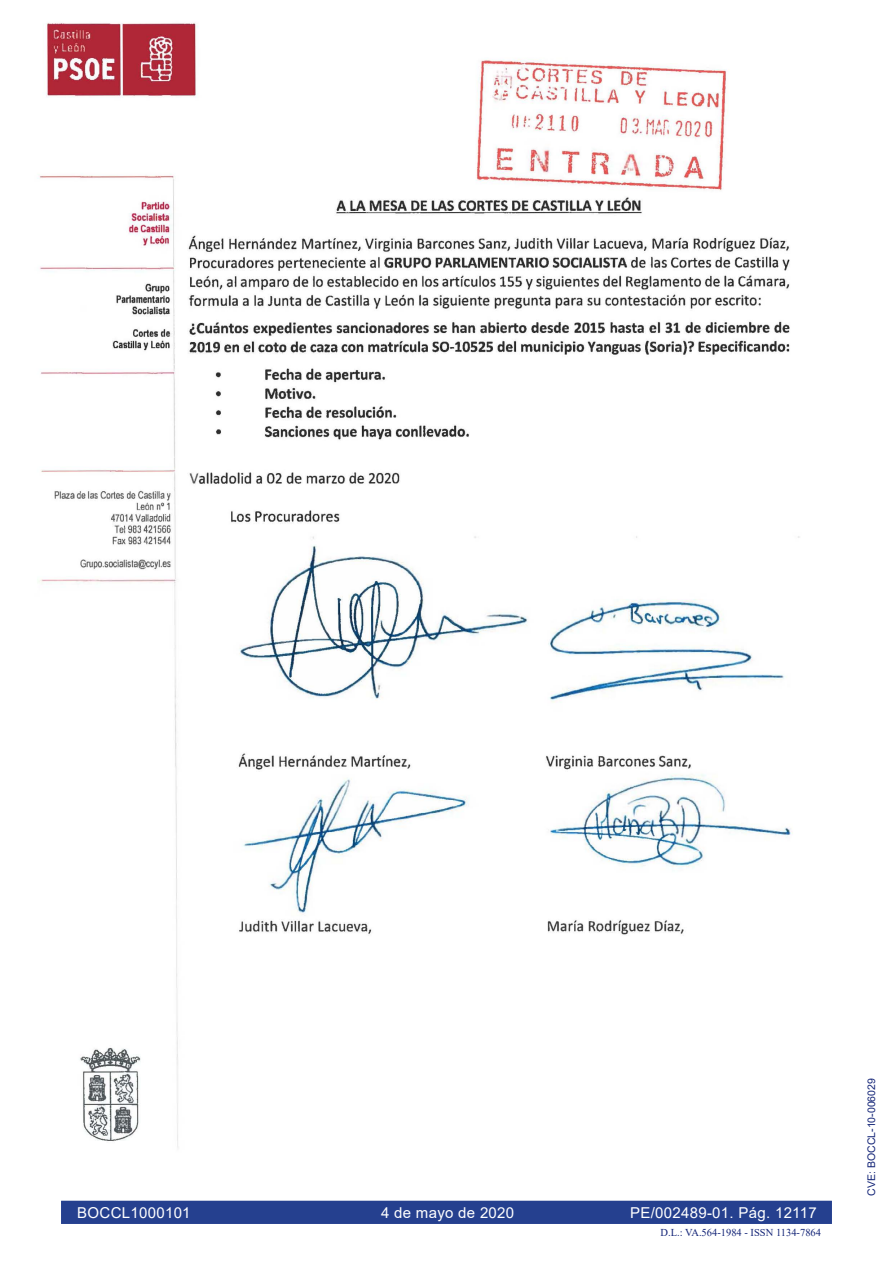
<style>
.page{position:relative;width:893px;height:1263px;background:#fff}
.page>*{position:absolute;margin:0;border:0;box-sizing:border-box;transform-origin:0 0}
.E_CVE{font:15px "Arial";letter-spacing:.02em;color:#fff}
.t1{font:10.5px "Times New Roman";color:#132477}
.t2{font:10.5px "Arial";color:#132477}
</style>
<div class="page">
<div style="left:60px;top:1200px;width:773px;height:25px;background:#25408f"></div>
<div style="left:60px;top:1199px;width:773px;height:26px;border:2px solid #fff"></div>
<img style="left:38px;top:23px;width:795px;height:1177px">
<p class="E_CVE" style="left:77px;top:1202px;width:115px">BOCCL1000101</p>
<p class="E_CVE" style="left:381px;top:1202px;width:135px">4 de mayo de 2020</p>
<p class="E_CVE" style="left:630px;top:1202px;width:188px">PE/002489-01. Pág. 12117</p>
<p class="t1" style="left:661px;top:1225px;width:162px">D.L.: VA.564-1984 - ISSN 1134-7864</p>
<p class="t2" style="left:864px;top:1195px;width:119px;rotate:-90deg">CVE: BOCCL-10-006029</p>
</div>
